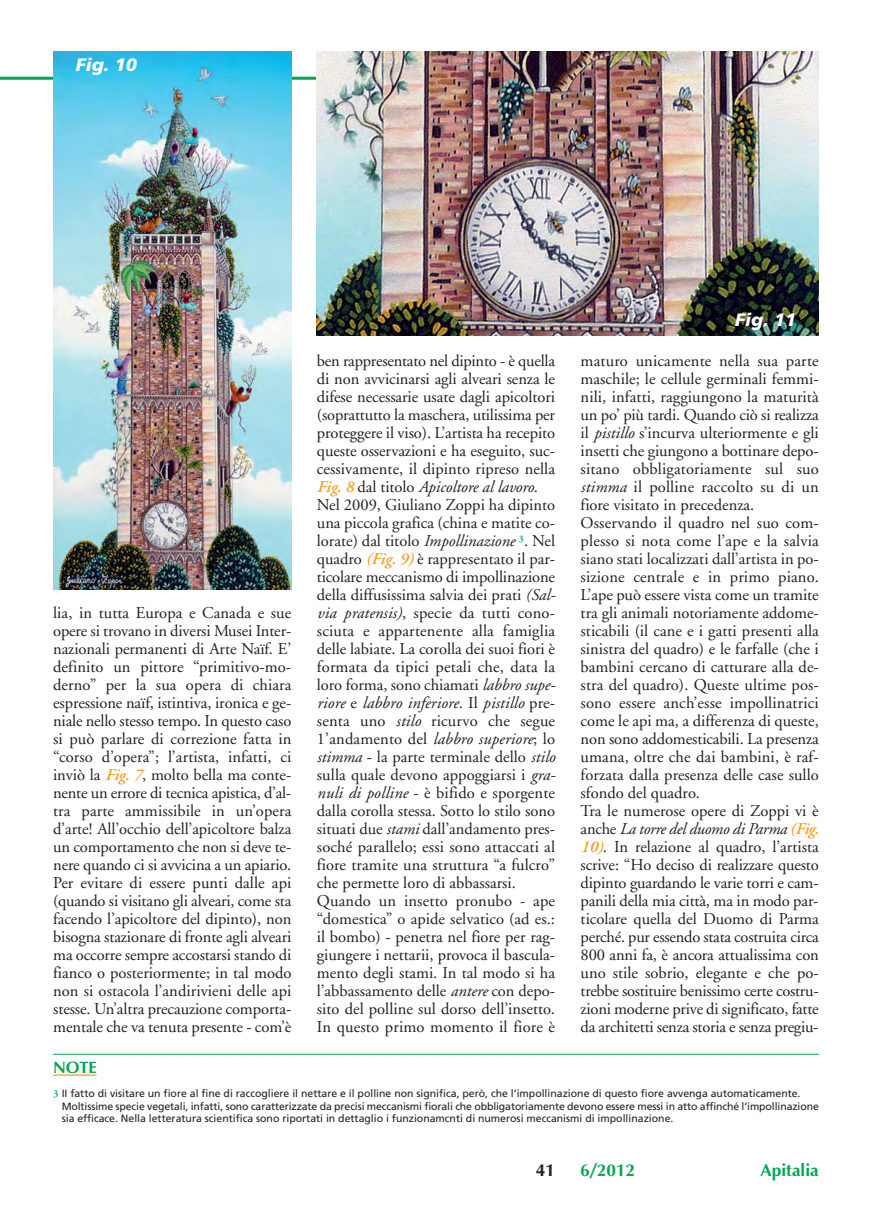
<style>
.page{position:relative;width:872px;height:1212px;background:#fff}
.page>*{position:absolute;margin:0;border:0;box-sizing:border-box;transform-origin:0 0}
.t1{font:italic 900 18px "Frutiger";color:#fff}
.t2{font:700 17.25px "Optima";color:#00a650}
.t3{font:700 17.25px "Optima";color:#231f20}
.t4{font:16.5px/18px "Adobe Garamond";color:#231f20}
.t5{font:700 16.5px "Optima";color:#00a650}
.t6{font:10.5px/12.1px "Frutiger";color:#231f20}
.s1{font-weight:600;font-style:italic;color:#f99d1c}
.s2{font-style:italic}
.s3{font-family:"Adobe Garamond";font-weight:600;color:#00a650}
</style>
<div class="page">
<hr style="left:0;top:77px;width:819px;height:3px;background:#00a650">
<hr style="left:53px;top:1054px;width:766px;height:1px;background:#00a650">
<hr style="left:53px;top:1074px;width:44px;height:2px;background:#f99d1c">
<img style="left:53px;top:51px;width:238px;height:538px">
<img style="left:317px;top:51px;width:502px;height:285px">
<p class="t1" style="left:76px;top:57px;width:62px">Fig. 10</p>
<p class="t4" style="left:53px;top:605px;width:240px;text-align:justify">lia, in tutta Europa e Canada e sue opere si trovano in diversi Musei Inter&shy;nazionali permanenti di Arte Naïf. E’ definito un pittore “primitivo-mo&shy;derno” per la sua opera di chiara espressione naïf, istintiva, ironica e ge&shy;niale nello stesso tempo. In questo caso si può parlare di correzione fatta in “corso d’opera”; l’artista, infatti, ci inviò la <span class="s1">Fig. 7</span>, molto bella ma conte&shy;nente un errore di tecnica apistica, d’al&shy;tra parte ammissibile in un’opera d’arte! All’occhio dell’apicoltore balza un comportamento che non si deve te&shy;nere quando ci si avvicina a un apiario.<br>Per evitare di essere punti dalle api (quando si visitano gli alveari, come sta facendo l’apicoltore del dipinto), non bisogna stazionare di fronte agli alveari ma occorre sempre accostarsi stando di fianco o posteriormente; in tal modo non si ostacola l’andirivieni delle api stesse. Un’altra precauzione comporta&shy;mentale che va tenuta presente - com’è</p>
<p class="t1" style="left:735px;top:312px;width:62px">Fig. 11</p>
<p class="t4" style="left:317px;top:353px;width:240px">ben rappresentato nel dipinto - è quella di non avvicinarsi agli alveari senza le difese necessarie usate dagli apicoltori (soprattutto la maschera, utilissima per proteggere il viso). L’artista ha recepito queste osservazioni e ha eseguito, suc&shy;cessivamente, il dipinto ripreso nella <span class="s1">Fig. 8</span> dal titolo <span class="s2">Apicoltore al lavoro</span>.<br>Nel 2009, Giuliano Zoppi ha dipinto una piccola grafica (china e matite co&shy;lorate) dal titolo <span class="s2">Impollinazione</span> <sup>3</sup>. Nel quadro <span class="s1">(Fig. 9)</span> è rappresentato il par&shy;ticolare meccanismo di impollinazione della diffusissima salvia dei prati <span class="s2">(Sal&shy;via pratensis)</span>, specie da tutti cono&shy;sciuta e appartenente alla famiglia delle labiate. La corolla dei suoi fiori è formata da tipici petali che, data la loro forma, sono chiamati <span class="s2">labbro supe&shy;riore</span> e <span class="s2">labbro inferiore</span>. Il <span class="s2">pistillo</span> pre&shy;senta uno <span class="s2">stilo</span> ricurvo che segue 1’andamento del <span class="s2">labbro superiore</span>; lo <span class="s2">stimma</span> - la parte terminale dello <span class="s2">stilo </span>sulla quale devono appoggiarsi i <span class="s2">gra&shy;nuli di polline</span> - è bifido e sporgente dalla corolla stessa. Sotto lo stilo sono situati due <span class="s2">stami</span> dall’andamento pres&shy;soché parallelo; essi sono attaccati al fiore tramite una struttura “a fulcro” che permette loro di abbassarsi.<br>Quando un insetto pronubo - ape “domestica” o apide selvatico (ad es.: il bombo) - penetra nel fiore per rag&shy;giungere i nettarii, provoca il bascula&shy;mento degli stami. In tal modo si ha l’abbassamento delle <span class="s2">antere</span> con depo&shy;sito del polline sul dorso dell’insetto.<br>In questo primo momento il fiore è</p>
<p class="t4" style="left:580px;top:353px;width:240px">maturo unicamente nella sua parte maschile; le cellule germinali femmi&shy;nili, infatti, raggiungono la maturità un po’ più tardi. Quando ciò si realizza il <span class="s2">pistillo</span> s’incurva ulteriormente e gli insetti che giungono a bottinare depo&shy;sitano obbligatoriamente sul suo <span class="s2">stimma</span> il polline raccolto su di un fiore visitato in precedenza.<br>Osservando il quadro nel suo com&shy;plesso si nota come l’ape e la salvia siano stati localizzati dall’artista in po&shy;sizione centrale e in primo piano.<br>L’ape può essere vista come un tramite tra gli animali notoriamente addome&shy;sticabili (il cane e i gatti presenti alla sinistra del quadro) e le farfalle (che i bambini cercano di catturare alla de&shy;stra del quadro). Queste ultime pos&shy;sono essere anch’esse impollinatrici come le api ma, a differenza di queste, non sono addomesticabili. La presenza umana, oltre che dai bambini, è raf&shy;forzata dalla presenza delle case sullo sfondo del quadro.<br>Tra le numerose opere di Zoppi vi è anche <span class="s2">La torre del duomo di Parma</span> <span class="s1">(Fig.<br>10)</span>. In relazione al quadro, l’artista scrive: “Ho deciso di realizzare questo dipinto guardando le varie torri e cam&shy;panili della mia città, ma in modo par&shy;ticolare quella del Duomo di Parma perché. pur essendo stata costruita circa 800 anni fa, è ancora attualissima con uno stile sobrio, elegante e che po&shy;trebbe sostituire benissimo certe costru&shy;zioni moderne prive di significato, fatte da architetti senza storia e senza pregiu-</p>
<p class="t5" style="left:53px;top:1061px;width:45px">NOTE</p>
<p class="t6" style="left:62px;top:1088px;width:758px;text-indent:-9px"><span class="s3">3</span> II fatto di visitare un fiore al fine di raccogliere il nettare e il polline non significa, però, che l’impollinazione di questo fiore avvenga automaticamente.<br>Moltissime specie vegetali, infatti, sono caratterizzate da precisi meccanismi fiorali che obbligatoriamente devono essere messi in atto affinché l’impollinazione sia efficace. Nella letteratura scientifica sono riportati in dettaglio i funzionamcnti di numerosi meccanismi di impollinazione.</p>
<p class="t3" style="left:536px;top:1163px;width:21px">41</p>
<p class="t2" style="left:580px;top:1163px;width:56px">6/2012</p>
<p class="t2" style="left:760px;top:1163px;width:60px">Apitalia</p>
</div>
